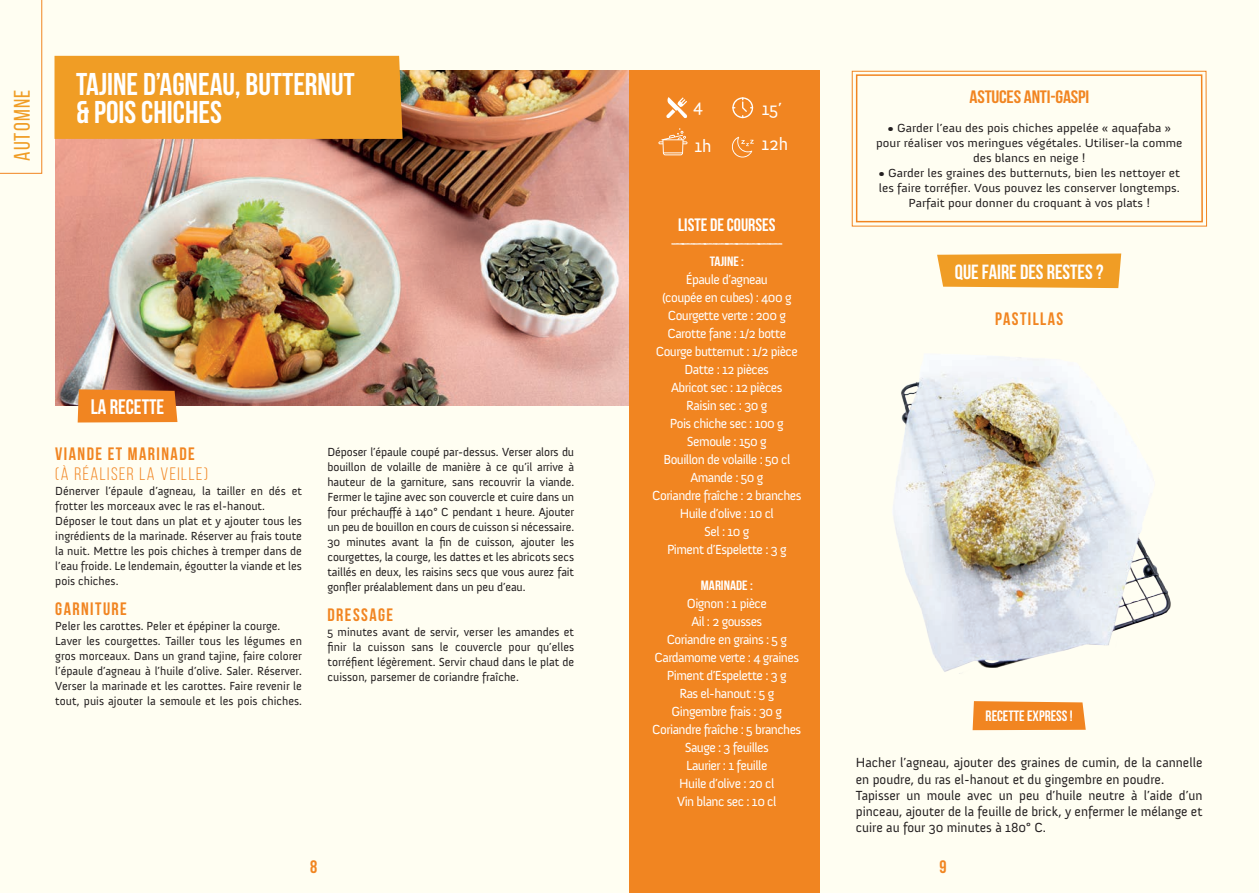
<style>
.page{position:relative;width:1259px;height:893px;background:#fffef2}
.page>*{position:absolute;margin:0;border:0;box-sizing:border-box;transform-origin:0 0}
.t1{font:700 31.5px/28.5px "Bebas Neue";color:#fff}
.t2{font:22.5px "Bebas Neue";letter-spacing:.05em;color:#f09d25}
.t3{font:700 21px "Bebas Neue";color:#fff}
.Labeur{font:700 20.55px "Bebas Neue";color:#fff}
.t4{font:700 18px "Bebas Neue";letter-spacing:.08em;color:#f18521}
.t5{font:18px "Bebas Neue";letter-spacing:.08em;color:#f18521}
.t6{font:700 18px "Bebas Neue";letter-spacing:-.01em;color:#f18521;scale:1.1 1}
.t7{font:700 18px "Bebas Neue";color:#fff}
.t8{font:18px "Anivers";color:#fff}
.t9{font:700 15px "Bebas Neue";color:#fff}
.t10{font:13.5px "Anivers";letter-spacing:-.04em;color:#fff}
.t11{font:13.5px/16.2px "Anivers";color:#231f20}
.t12{font:700 13.5px "Bebas Neue";color:#fff;scale:1.1 1}
.t13{font:12px/15px "Anivers";color:#231f20;text-align:justify}
.t14{font:12px/15px "Anivers";color:#231f20;text-align:center;scale:1.1 1}
</style>
<div class="page">
<img style="left:55px;top:71px;width:574px;height:335px">
<div style="left:78px;top:389px;width:99px;height:33px;background:#f18521"></div>
<div style="left:54px;top:56px;width:349px;height:83px;background:#f09d25"></div>
<svg style="left:0;top:0;width:42px;height:174px"></svg>
<div style="left:629px;top:71px;width:190px;height:822px;background:#f18521"></div>
<svg style="left:671px;top:243px;width:111px;height:2px"></svg>
<svg style="left:852px;top:71px;width:355px;height:155px"></svg>
<svg style="left:937px;top:253px;width:184px;height:35px;background:#f1a333"></svg>
<svg style="left:666px;top:97px;width:21px;height:21px"></svg>
<svg style="left:732px;top:97px;width:21px;height:21px"></svg>
<svg style="left:658px;top:128px;width:29px;height:27px"></svg>
<svg style="left:732px;top:137px;width:22px;height:21px"></svg>
<svg style="left:972px;top:701px;width:113px;height:29px;background:#f18a2b"></svg>
<img style="left:893px;top:354px;width:278px;height:320px">
<p class="t2" style="left:10px;top:161px;width:72px;rotate:-90deg">AUTOMNE</p>
<p class="t1" style="left:76px;top:69px;width:280px">TAJINE D’AGNEAU, BUTTERNUT &amp; POIS CHICHES</p>
<p class="t3" style="left:91px;top:395px;width:75px">LA RECETTE</p>
<p class="t4" style="left:55px;top:444px;width:141px">VIANDE ET MARINADE</p>
<p class="t5" style="left:55px;top:464px;width:154px">(À RÉALISER LA VEILLE)</p>
<p class="t13" style="left:55px;top:483px;width:248px">Dénerver l’épaule d’agneau, la tailler en dés et frotter les morceaux avec le ras el-hanout.</p>
<p class="t13" style="left:55px;top:513px;width:248px">Déposer le tout dans un plat et y ajouter tous les ingrédients de la marinade. Réserver au frais toute la nuit. Mettre les pois chiches à tremper dans de l’eau froide. Le lendemain, égoutter la viande et les pois chiches.</p>
<p class="t4" style="left:55px;top:598px;width:73px">GARNITURE</p>
<p class="t13" style="left:55px;top:618px;width:227px">Peler les carottes. Peler et épépiner la courge.</p>
<p class="t13" style="left:55px;top:633px;width:248px">Laver les courgettes. Tailler tous les légumes en gros morceaux. Dans un grand tajine, faire colorer l’épaule d’agneau à l’huile d’olive. Saler. Réserver.<br>Verser la marinade et les carottes. Faire revenir le tout, puis ajouter la semoule et les pois chiches.</p>
<p class="t13" style="left:327px;top:444px;width:248px">Déposer l’épaule coupé par-dessus. Verser alors du bouillon de volaille de manière à ce qu’il arrive à hauteur de la garniture, sans recouvrir la viande.<br>Fermer le tajine avec son couvercle et cuire dans un four préchauffé à 140° C pendant 1 heure. Ajouter un peu de bouillon en cours de cuisson si nécessaire.<br>30 minutes avant la fin de cuisson, ajouter les courgettes, la courge, les dattes et les abricots secs taillés en deux, les raisins secs que vous aurez fait gonfler préalablement dans un peu d’eau.</p>
<p class="t4" style="left:327px;top:604px;width:67px">DRESSAGE</p>
<p class="t13" style="left:327px;top:624px;width:248px">5 minutes avant de servir, verser les amandes et finir la cuisson sans le couvercle pour qu’elles torréfient légèrement. Servir chaud dans le plat de cuisson, parsemer de coriandre fraîche.</p>
<p class="t4" style="left:310px;top:857px;width:9px">8</p>
<p class="t8" style="left:693px;top:97px;width:11px">4</p>
<p class="t8" style="left:762px;top:99px;width:21px">15’</p>
<p class="t8" style="left:694px;top:136px;width:19px">1h</p>
<p class="t8" style="left:761px;top:134px;width:28px">12h</p>
<p class="t7" style="left:678px;top:215px;width:99px">LISTE DE COURSES</p>
<p class="t12" style="left:709px;top:254px;width:33px">TAJINE :</p>
<p class="t10" style="left:686px;top:272px;width:84px">Épaule d’agneau</p>
<p class="t10" style="left:662px;top:290px;width:131px">(coupée en cubes) : 400 g</p>
<p class="t10" style="left:668px;top:308px;width:120px">Courgette verte : 200 g</p>
<p class="t10" style="left:667px;top:326px;width:120px">Carotte fane : 1/2 botte</p>
<p class="t10" style="left:656px;top:344px;width:144px">Courge butternut : 1/2 pièce</p>
<p class="t10" style="left:684px;top:362px;width:86px">Datte : 12 pièces</p>
<p class="t10" style="left:671px;top:380px;width:113px">Abricot sec : 12 pièces</p>
<p class="t10" style="left:686px;top:398px;width:83px">Raisin sec : 30 g</p>
<p class="t10" style="left:670px;top:416px;width:115px">Pois chiche sec : 100 g</p>
<p class="t10" style="left:687px;top:434px;width:81px">Semoule : 150 g</p>
<p class="t10" style="left:663px;top:452px;width:128px">Bouillon de volaille : 50 cl</p>
<p class="t10" style="left:690px;top:470px;width:75px">Amande : 50 g</p>
<p class="t10" style="left:652px;top:488px;width:151px">Coriandre fraîche : 2 branches</p>
<p class="t10" style="left:680px;top:506px;width:96px">Huile d’olive : 10 cl</p>
<p class="t10" style="left:704px;top:524px;width:47px">Sel : 10 g</p>
<p class="t10" style="left:667px;top:542px;width:121px">Piment d’Espelette : 3 g</p>
<p class="t12" style="left:701px;top:578px;width:49px">MARINADE :</p>
<p class="t10" style="left:687px;top:596px;width:81px">Oignon : 1 pièce</p>
<p class="t10" style="left:691px;top:614px;width:72px">Ail : 2 gousses</p>
<p class="t10" style="left:666px;top:632px;width:122px">Coriandre en grains : 5 g</p>
<p class="t10" style="left:654px;top:650px;width:146px">Cardamome verte : 4 graines</p>
<p class="t10" style="left:667px;top:668px;width:121px">Piment d’Espelette : 3 g</p>
<p class="t10" style="left:679px;top:686px;width:96px">Ras el-hanout : 5 g</p>
<p class="t10" style="left:671px;top:704px;width:112px">Gingembre frais : 30 g</p>
<p class="t10" style="left:652px;top:722px;width:150px">Coriandre fraîche : 5 branches</p>
<p class="t10" style="left:685px;top:740px;width:86px">Sauge : 3 feuilles</p>
<p class="t10" style="left:686px;top:758px;width:83px">Laurier : 1 feuille</p>
<p class="t10" style="left:679px;top:776px;width:97px">Huile d’olive : 20 cl</p>
<p class="t10" style="left:677px;top:794px;width:101px">Vin blanc sec : 10 cl</p>
<p class="t6" style="left:969px;top:87px;width:110px">ASTUCES ANTI-GASPI</p>
<p class="t14" style="left:876px;top:121px;width:280px">• Garder l’eau des pois chiches appelée « aquafaba » pour réaliser vos meringues végétales. Utiliser-la comme des blancs en neige !</p>
<p class="t14" style="left:878px;top:166px;width:276px">• Garder les graines des butternuts, bien les nettoyer et les faire torréfier. Vous pouvez les conserver longtemps.<br>Parfait pour donner du croquant à vos plats !</p>
<p class="Labeur" style="left:955px;top:260px;width:150px">QUE FAIRE DES RESTES ?</p>
<p class="t4" style="left:995px;top:308px;width:70px">PASTILLAS</p>
<p class="t9" style="left:985px;top:708px;width:89px">RECETTE EXPRESS !</p>
<p class="t11" style="left:856px;top:755px;width:348px">Hacher l’agneau, ajouter des graines de cumin, de la cannelle en poudre, du ras el-hanout et du gingembre en poudre.</p>
<p class="t11" style="left:856px;top:787px;width:348px;text-align:justify">Tapisser un moule avec un peu d’huile neutre à l’aide d’un pinceau, ajouter de la feuille de brick, y enfermer le mélange et cuire au four 30 minutes à 180° C.</p>
<p class="t4" style="left:939px;top:856px;width:9px">9</p>
</div>
